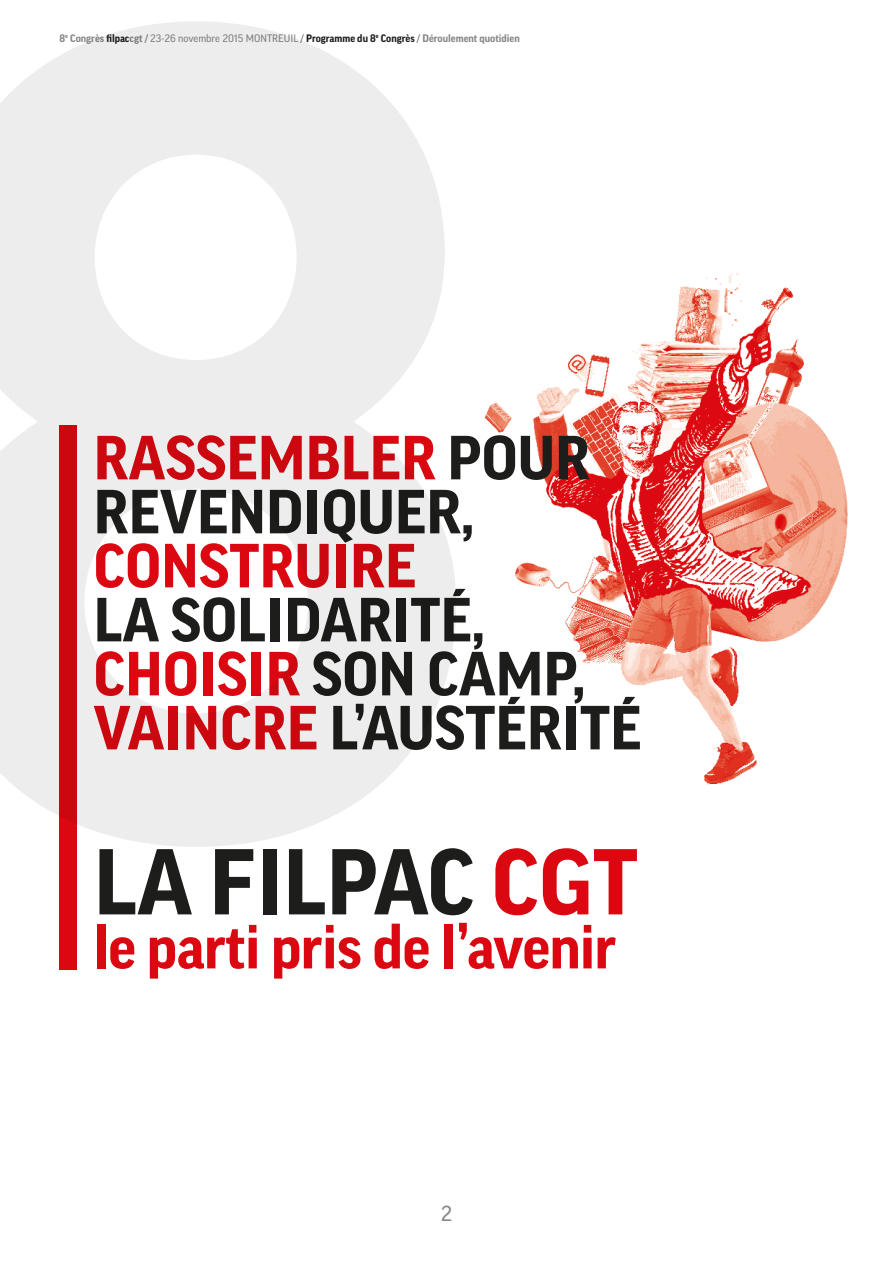
<style>
.page{position:relative;width:893px;height:1263px;background:#fff}
.page>*{position:absolute;margin:0;border:0;box-sizing:border-box;transform-origin:0 0}
.t1{font:700 90px "Good OT";color:#1d1d1b}
.t2{font:700 60px/54px "Good OT";color:#1d1d1b}
.t3{font:700 60px "Good OT";color:#db0812}
.t4{font:21px "Good OT";color:#878787}
.t5{font:700 10.5px "Good OT";color:#878787}
.s1{color:#1d1d1b}
.s2{font-weight:400}
.s3{color:#db0812}
</style>
<div class="page">
<img style="left:484px;top:273px;width:364px;height:512px">
<div style="left:60px;top:425px;width:17px;height:545px;background:#db0812"></div>
<svg style="left:0;top:21px;width:456px;height:826px;fill:#ededed"></svg>
<p class="t5" style="left:60px;top:32px;width:462px">8<sup>E</sup> CONGRÈS <span class="s1">FILPAC</span>CGT / <span class="s2">23-26 novembre 2015 MONTREUIL</span> / <span class="s1">PROGRAMME DU 8</span><sup>E</sup> <span class="s1">CONGRÈS</span> / DÉROULEMENT QUOTIDIEN</p>
<h2 class="t2" style="left:94px;top:431px;width:485px"><span class="s3">RASSEMBLER</span> POUR<br>REVENDIQUER,</h2>
<h2 class="t3" style="left:94px;top:533px;width:324px">CONSTRUIRE</h2>
<h2 class="t2" style="left:94px;top:593px;width:549px">LA SOLIDARITÉ,<br><span class="s3">CHOISIR</span> SON CAMP,<br><span class="s3">VAINCRE</span> L’AUSTÉRITÉ</h2>
<h1 class="t1" style="left:94px;top:833px;width:546px">LA FILPAC <span class="s3">CGT</span></h1>
<h2 class="t3" style="left:93px;top:914px;width:525px">LE PARTI PRIS DE L’AVENIR</h2>
<h3 class="t4" style="left:441px;top:1202px;width:13px">2</h3>
</div>
